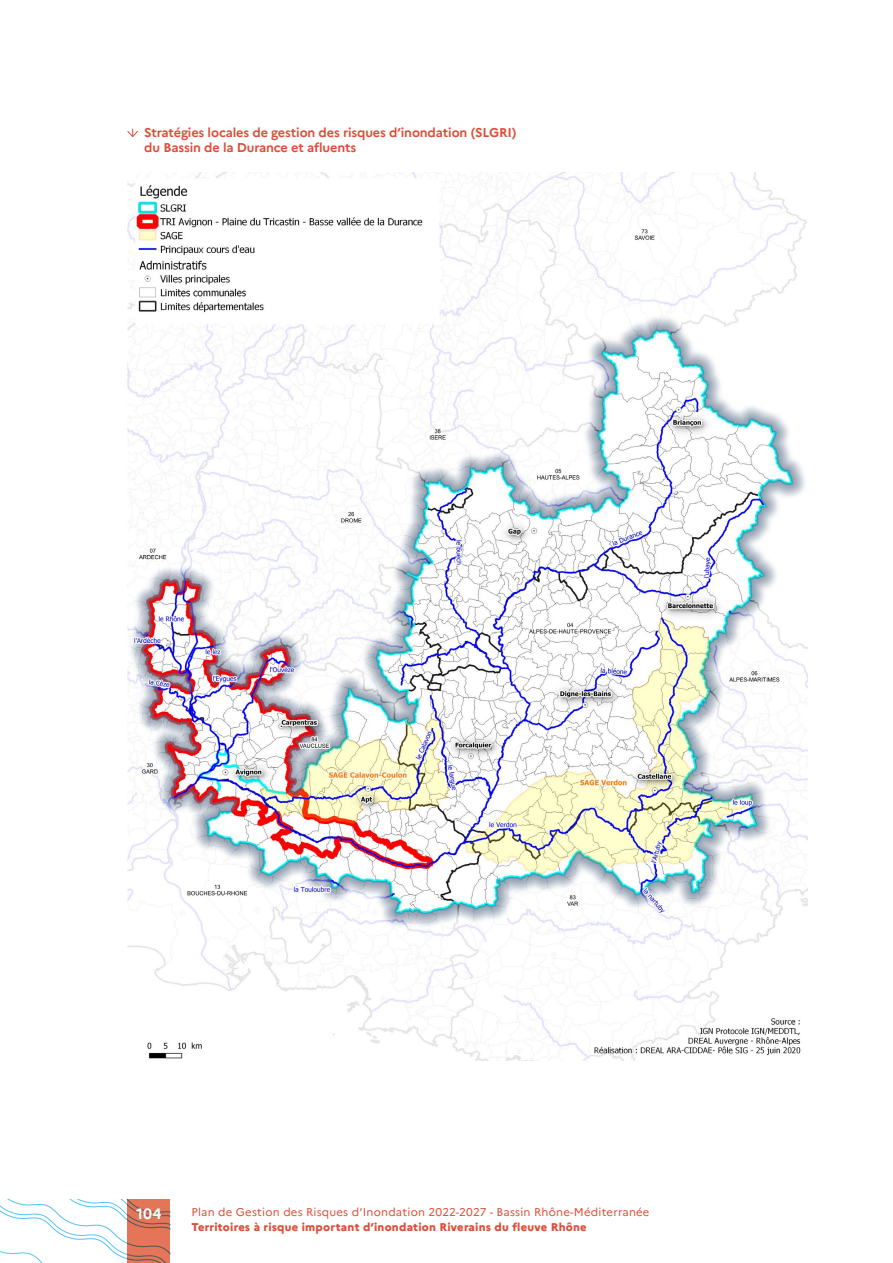
<style>
.page{position:relative;width:893px;height:1263px;background:#fff}
.page>*{position:absolute;margin:0;border:0;box-sizing:border-box;transform-origin:0 0}
.t1{font:700 15px "Marianne";color:#fff}
.tit_graph{font:700 12.75px/15px "Marianne";letter-spacing:-.01em;color:#dd4d37}
.t2{font:11.25px "Marianne";letter-spacing:.02em;color:#dd4d37}
.t3{font:800 11.25px "Marianne";letter-spacing:.02em;color:#dd4d37}
</style>
<div class="page">
<svg style="left:0;top:1199px;width:170px;height:64px"></svg>
<svg style="left:127px;top:129px;width:11px;height:8px"></svg>
<img style="left:128px;top:172px;width:680px;height:889px">
<p class="tit_graph" style="left:144px;top:125px;width:374px">Stratégies locales de gestion des risques d’inondation (SLGRI) du Bassin de la Durance et afluents</p>
<p class="t1" style="left:136px;top:1204px;width:27px">104</p>
<p class="t2" style="left:191px;top:1205px;width:460px">Plan de Gestion des Risques d’Inondation 2022-2027 - Bassin Rhône-Méditerranée</p>
<p class="t3" style="left:191px;top:1220px;width:397px">Territoires à risque important d’inondation Riverains du fleuve Rhône</p>
</div>
